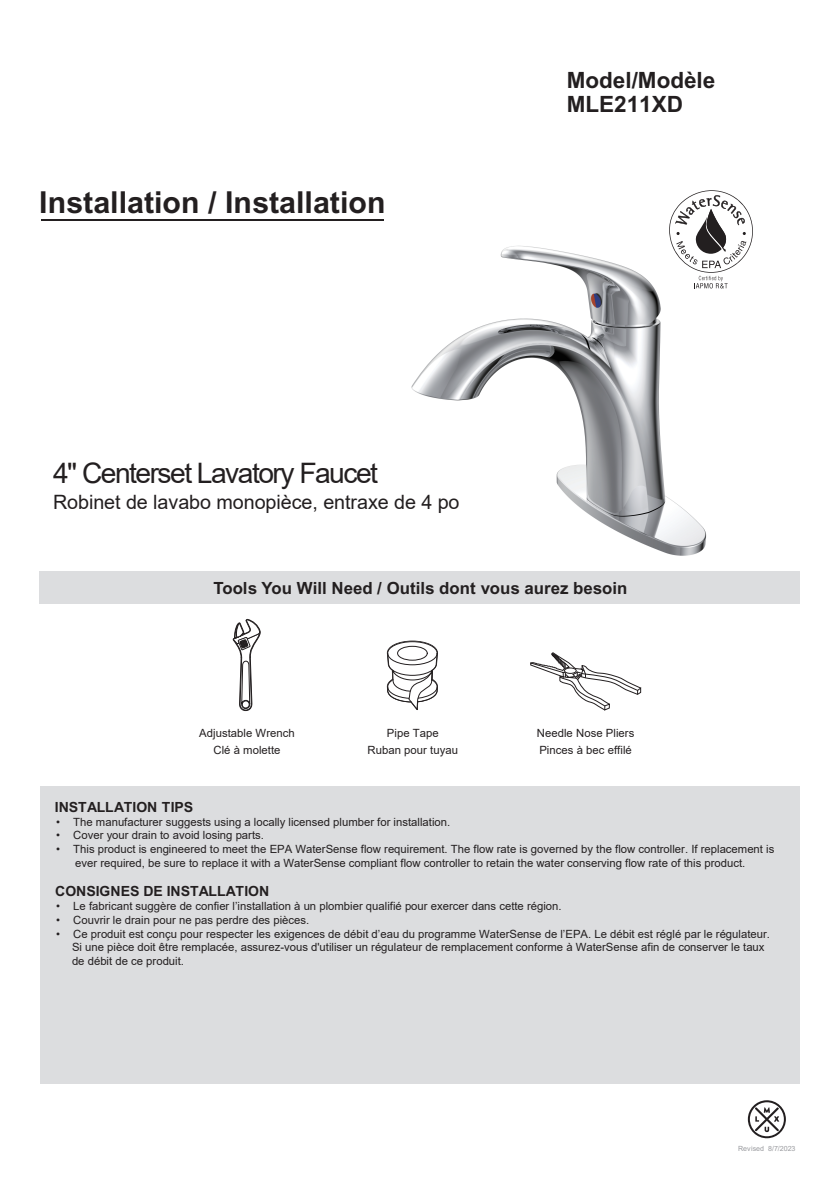
<style>
.page{position:relative;width:840px;height:1191px;background:#fff}
.page>*{position:absolute;margin:0;border:0;box-sizing:border-box;transform-origin:0 0}
.t1{font:700 30.4px "Arial";color:#231f20}
.t2{font:28.2px "Arial";letter-spacing:-.055em;color:#231f20}
.t3{font:700 22.4px/24.6px "Arial";color:#231f20}
.t4{font:19.8px "Arial";letter-spacing:-.005em;color:#231f20}
.t5{font:700 16.8px "Arial";color:#231f20}
.t6{font:700 14px "Arial";color:#231f20}
.t7{font:11.4px/13.6px "Arial";color:#231f20}
.t8{font:7px "Arial";letter-spacing:-.01em;color:#9b9ca0}
</style>
<div class="page">
<img style="left:383px;top:219px;width:370px;height:337px">
<div style="left:40px;top:571px;width:759px;height:33px;background:#dcdddf"></div>
<div style="left:40px;top:786px;width:759px;height:297px;background:#dcdddf"></div>
<svg style="left:668px;top:190px;width:84px;height:98px"></svg>
<svg style="left:232px;top:618px;width:29px;height:94px"></svg>
<svg style="left:386px;top:640px;width:51px;height:70px"></svg>
<svg style="left:530px;top:652px;width:110px;height:58px"></svg>
<div style="left:564px;top:668px;width:12px;height:5px;border:1px solid #231f20;border-radius:50%"></div>
<hr style="left:41px;top:219px;width:342px;height:2px;background:#231f20">
<svg style="left:747px;top:1100px;width:38px;height:38px"></svg>
<h1 class="t1" style="left:39px;top:185px;width:348px">Installation / Installation</h1>
<h2 class="t2" style="left:53px;top:454px;width:326px">4" Centerset Lavatory Faucet</h2>
<h3 class="t4" style="left:53px;top:488px;width:408px">Robinet de lavabo monopièce, entraxe de 4 po</h3>
<h3 class="t3" style="left:566px;top:67px;width:150px">Model/Modèle<br>MLE211XD</h3>
<h3 class="t5" style="left:213px;top:578px;width:415px">Tools You Will Need / Outils dont vous aurez besoin</h3>
<p class="t7" style="left:199px;top:723px;width:97px;line-height:17.6px;text-align:center">Adjustable Wrench<br>Clé à molette</p>
<p class="t7" style="left:367px;top:723px;width:92px;line-height:17.6px;text-align:center">Pipe Tape<br>Ruban pour tuyau</p>
<p class="t7" style="left:536px;top:723px;width:99px;line-height:17.6px">Needle Nose Pliers<br>Pinces à bec effilé</p>
<p class="t6" style="left:55px;top:798px;width:140px">INSTALLATION TIPS</p>
<p class="t7" style="left:56px;top:815px;width:395px">• The manufacturer suggests using a locally licensed plumber for installation.</p>
<p class="t7" style="left:56px;top:828px;width:209px">• Cover your drain to avoid losing parts.</p>
<p class="t7" style="left:75px;top:842px;width:700px;text-indent:-19px">• This product is engineered to meet the EPA WaterSense flow requirement. The flow rate is governed by the flow controller. If replacement is ever required, be sure to replace it with a WaterSense compliant flow controller to retain the water conserving flow rate of this product.</p>
<p class="t7" style="left:56px;top:899px;width:506px">• Le fabricant suggère de confier l’installation à un plombier qualifié pour exercer dans cette région.</p>
<p class="t7" style="left:56px;top:913px;width:254px">• Couvrir le drain pour ne pas perdre des pièces.</p>
<p class="t7" style="left:72px;top:926px;width:699px;text-indent:-16px">• Ce produit est conçu pour respecter les exigences de débit d’eau du programme WaterSense de l’EPA. Le débit est réglé par le régulateur.<br>Si une pièce doit être remplacée, assurez-vous d'utiliser un régulateur de remplacement conforme à WaterSense afin de conserver le taux de débit de ce produit.</p>
<p class="t6" style="left:55px;top:883px;width:215px">CONSIGNES DE INSTALLATION</p>
<p class="t8" style="left:737px;top:1144px;width:59px">Revised 8/7/2023</p>
</div>
